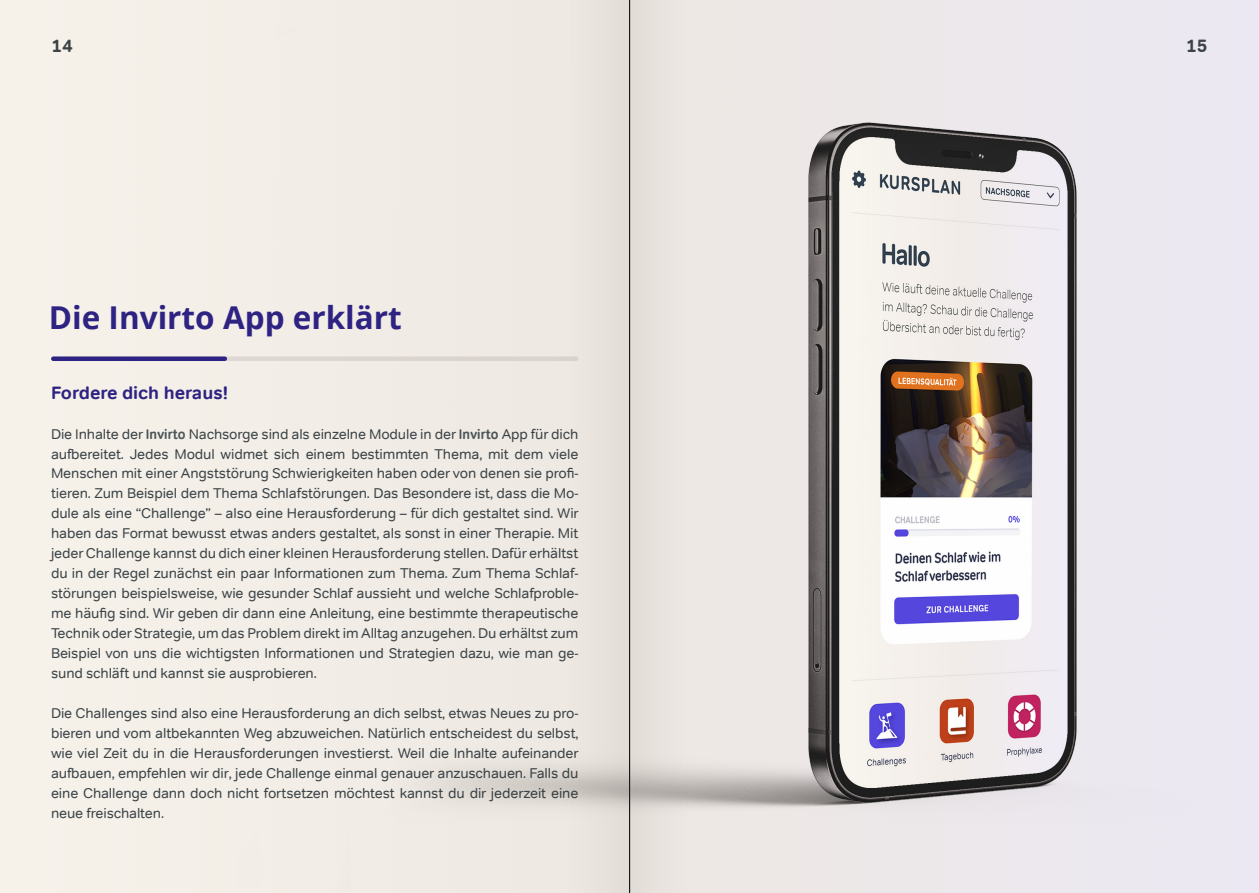
<style>
.page{position:relative;width:1259px;height:893px;background:#f5f0e9}
.page>*{position:absolute;margin:0;border:0;box-sizing:border-box;transform-origin:0 0}
.t1{font:700 31.5px "Open Sans";color:#2e2382}
.t2{font:700 18px "Tondo";color:#2e2382}
.Page_Info{font:700 18px "Tondo";color:#3b4347}
.Body_Text{font:14.25px/20px "Tondo";letter-spacing:-.01em;color:#3b4347;text-align:justify}
.s1{font-family:"Tondo Signage";font-size:14.1px;color:#4b5559}
</style>
<div class="page">
<svg style="left:225px;top:356px;width:12px;height:5px"></svg>
<div style="left:53px;top:356px;width:172px;height:5px;background:#2e2382"></div>
<div style="left:560px;top:0;width:138px;height:893px;background:#e9e3de"></div>
<hr style="left:629px;top:0;width:1px;height:893px;background:#000">
<img style="left:237px;top:27px;width:1022px;height:863px">
<p class="Page_Info" style="left:51px;top:35px;width:23px">14</p>
<p class="Page_Info" style="left:1186px;top:35px;width:23px">15</p>
<p class="t1" style="left:49px;top:295px;width:354px">Die Invirto App erklärt</p>
<p class="t2" style="left:51px;top:381px;width:179px">Fordere dich heraus!</p>
<p class="Body_Text" style="left:51px;top:424px;width:529px">Die Inhalte der <span class="s1">Invirto</span> Nachsorge sind als einzelne Module in der <span class="s1">Invirto</span> App für dich aufbereitet. Jedes Modul widmet sich einem bestimmten Thema, mit dem viele Menschen mit einer Angststörung Schwierigkeiten haben oder von denen sie profi&shy;tieren. Zum Beispiel dem Thema Schlafstörungen. Das Besondere ist, dass die Mo&shy;dule als eine “Challenge” – also eine Herausforderung – für dich gestaltet sind. Wir haben das Format bewusst etwas anders gestaltet, als sonst in einer Therapie. Mit jeder Challenge kannst du dich einer kleinen Herausforderung stellen. Dafür erhältst du in der Regel zunächst ein paar Informationen zum Thema. Zum Thema Schlaf&shy;störungen beispielsweise, wie gesunder Schlaf aussieht und welche Schlafproble&shy;me häufig sind. Wir geben dir dann eine Anleitung, eine bestimmte therapeutische Technik oder Strategie, um das Problem direkt im Alltag anzugehen. Du erhältst zum Beispiel von uns die wichtigsten Informationen und Strategien dazu, wie man ge&shy;sund schläft und kannst sie ausprobieren.</p>
<p class="Body_Text" style="left:51px;top:703px;width:529px">Die Challenges sind also eine Herausforderung an dich selbst, etwas Neues zu pro&shy;bieren und vom altbekannten Weg abzuweichen. Natürlich entscheidest du selbst, wie viel Zeit du in die Herausforderungen investierst. Weil die Inhalte aufeinander aufbauen, empfehlen wir dir, jede Challenge einmal genauer anzuschauen. Falls du eine Challenge dann doch nicht fortsetzen möchtest kannst du dir jederzeit eine neue freischalten.</p>
</div>
